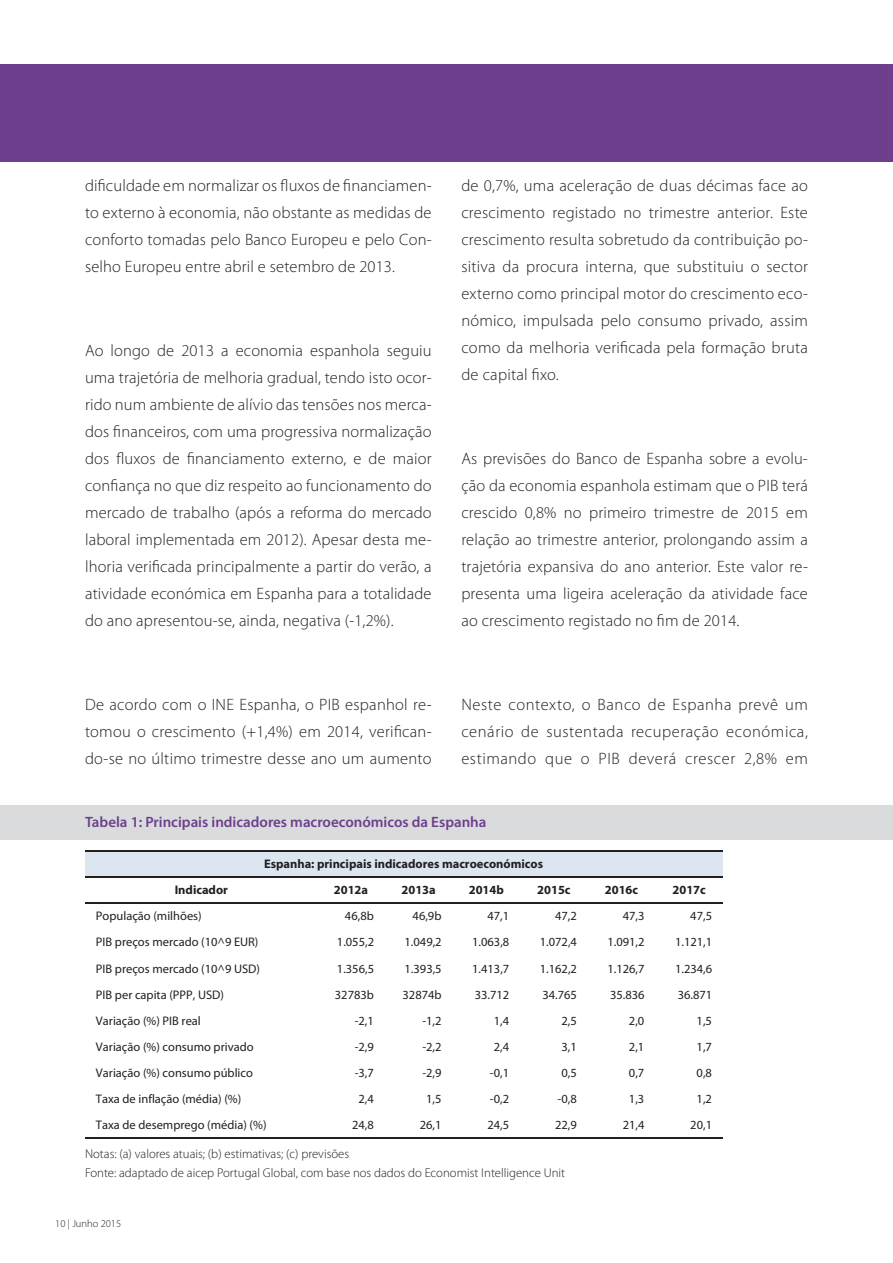
<style>
.page{position:relative;width:893px;height:1263px;background:#fff}
.page>*{position:absolute;margin:0;border:0;box-sizing:border-box;transform-origin:0 0}
.t1{font:300 16.5px/27px "Myriad Pro";letter-spacing:.01em;color:#231f20;text-align:justify}
.t2{font:600 15px "Myriad Pro";color:#6d3f8d}
.t3{font:300 12.75px/19.2px "Myriad Pro";color:#231f20}
.t4{font:12.45px/26.1px "Myriad Pro";color:#231f20}
.t5{font:700 12.45px "Myriad Pro";color:#231f20}
.t6{font:300 10.5px "Myriad Pro";color:#231f20}
</style>
<div class="page">
<div style="left:0;top:805px;width:893px;height:34px;background:#dadbdc"></div>
<div style="left:0;top:64px;width:893px;height:98px;background:#6d3f8d"></div>
<div style="left:85px;top:851px;width:638px;height:26px;background:#dce6f1"></div>
<hr style="left:85px;top:850px;width:638px;height:1px;background:#231f20">
<hr style="left:85px;top:876px;width:638px;height:1px;background:#231f20">
<hr style="left:85px;top:902px;width:638px;height:1px;background:#231f20">
<hr style="left:85px;top:1137px;width:638px;height:1px;background:#231f20">
<p class="t1" style="left:85px;top:173px;width:348px">dificuldade em normalizar os fluxos de financiamen&shy;to externo à economia, não obstante as medidas de conforto tomadas pelo Banco Europeu e pelo Con&shy;selho Europeu entre abril e setembro de 2013.</p>
<p class="t1" style="left:85px;top:338px;width:348px">Ao longo de 2013 a economia espanhola seguiu uma trajetória de melhoria gradual, tendo isto ocor&shy;rido num ambiente de alívio das tensões nos merca&shy;dos financeiros, com uma progressiva normalização dos fluxos de financiamento externo, e de maior confiança no que diz respeito ao funcionamento do mercado de trabalho (após a reforma do mercado laboral implementada em 2012). Apesar desta me&shy;lhoria verificada principalmente a partir do verão, a atividade económica em Espanha para a totalidade do ano apresentou-se, ainda, negativa (-1,2%).</p>
<p class="t1" style="left:85px;top:692px;width:348px">De acordo com o INE Espanha, o PIB espanhol re&shy;tomou o crescimento (+1,4%) em 2014, verifican&shy;do-se no último trimestre desse ano um aumento</p>
<p class="t1" style="left:461px;top:173px;width:348px">de 0,7%, uma aceleração de duas décimas face ao crescimento registado no trimestre anterior. Este crescimento resulta sobretudo da contribuição po&shy;sitiva da procura interna, que substituiu o sector externo como principal motor do crescimento eco&shy;nómico, impulsada pelo consumo privado, assim como da melhoria verificada pela formação bruta de capital fixo.</p>
<p class="t1" style="left:461px;top:445px;width:348px">As previsões do Banco de Espanha sobre a evolu&shy;ção da economia espanhola estimam que o PIB terá crescido 0,8% no primeiro trimestre de 2015 em relação ao trimestre anterior, prolongando assim a trajetória expansiva do ano anterior. Este valor re&shy;presenta uma ligeira aceleração da atividade face ao crescimento registado no fim de 2014.</p>
<p class="t1" style="left:461px;top:691px;width:348px">Neste contexto, o Banco de Espanha prevê um cenário de sustentada recuperação económica, estimando que o PIB deverá crescer 2,8% em</p>
<p class="t2" style="left:85px;top:812px;width:403px">Tabela 1: Principais indicadores macroeconómicos da Espanha</p>
<p class="t5" style="left:264px;top:855px;width:281px">Espanha: principais indicadores macroeconómicos</p>
<p class="t5" style="left:175px;top:882px;width:55px">Indicador</p>
<p class="t5" style="left:334px;top:882px;width:36px">2012a</p>
<p class="t5" style="left:401px;top:882px;width:36px">2013a</p>
<p class="t5" style="left:469px;top:882px;width:37px">2014b</p>
<p class="t5" style="left:537px;top:882px;width:35px">2015c</p>
<p class="t5" style="left:605px;top:882px;width:35px">2016c</p>
<p class="t5" style="left:672px;top:882px;width:35px">2017c</p>
<p class="t4" style="left:96px;top:903px;width:107px">População (milhões)</p>
<p class="t4" style="left:345px;top:903px;width:30px">46,8b</p>
<p class="t4" style="left:413px;top:903px;width:30px">46,9b</p>
<p class="t4" style="left:487px;top:903px;width:23px">47,1</p>
<p class="t4" style="left:555px;top:903px;width:23px">47,2</p>
<p class="t4" style="left:623px;top:903px;width:23px">47,3</p>
<p class="t4" style="left:690px;top:903px;width:23px">47,5</p>
<p class="t4" style="left:96px;top:929px;width:164px">PIB preços mercado (10^9 EUR)</p>
<p class="t4" style="left:337px;top:929px;width:39px">1.055,2</p>
<p class="t4" style="left:405px;top:929px;width:39px">1.049,2</p>
<p class="t4" style="left:472px;top:929px;width:39px">1.063,8</p>
<p class="t4" style="left:540px;top:929px;width:39px">1.072,4</p>
<p class="t4" style="left:607px;top:929px;width:39px">1.091,2</p>
<p class="t4" style="left:675px;top:929px;width:39px">1.121,1</p>
<p class="t4" style="left:96px;top:955px;width:166px">PIB preços mercado (10^9 USD)</p>
<p class="t4" style="left:337px;top:955px;width:39px">1.356,5</p>
<p class="t4" style="left:405px;top:955px;width:39px">1.393,5</p>
<p class="t4" style="left:472px;top:955px;width:39px">1.413,7</p>
<p class="t4" style="left:540px;top:955px;width:39px">1.162,2</p>
<p class="t4" style="left:607px;top:955px;width:39px">1.126,7</p>
<p class="t4" style="left:675px;top:955px;width:39px">1.234,6</p>
<p class="t4" style="left:96px;top:981px;width:130px">PIB per capita (PPP, USD)</p>
<p class="t4" style="left:335px;top:981px;width:41px">32783b</p>
<p class="t4" style="left:403px;top:981px;width:41px">32874b</p>
<p class="t4" style="left:475px;top:981px;width:36px">33.712</p>
<p class="t4" style="left:542px;top:981px;width:36px">34.765</p>
<p class="t4" style="left:610px;top:981px;width:36px">35.836</p>
<p class="t4" style="left:678px;top:981px;width:36px">36.871</p>
<p class="t4" style="left:96px;top:1007px;width:106px">Variação (%) PIB real</p>
<p class="t4" style="left:355px;top:1007px;width:21px">-2,1</p>
<p class="t4" style="left:422px;top:1007px;width:21px">-1,2</p>
<p class="t4" style="left:494px;top:1007px;width:17px">1,4</p>
<p class="t4" style="left:561px;top:1007px;width:17px">2,5</p>
<p class="t4" style="left:629px;top:1007px;width:17px">2,0</p>
<p class="t4" style="left:697px;top:1007px;width:17px">1,5</p>
<p class="t4" style="left:96px;top:1033px;width:159px">Variação (%) consumo privado</p>
<p class="t4" style="left:355px;top:1033px;width:21px">-2,9</p>
<p class="t4" style="left:422px;top:1033px;width:21px">-2,2</p>
<p class="t4" style="left:494px;top:1033px;width:17px">2,4</p>
<p class="t4" style="left:561px;top:1033px;width:17px">3,1</p>
<p class="t4" style="left:629px;top:1033px;width:17px">2,1</p>
<p class="t4" style="left:697px;top:1033px;width:17px">1,7</p>
<p class="t4" style="left:96px;top:1060px;width:159px">Variação (%) consumo público</p>
<p class="t4" style="left:355px;top:1060px;width:21px">-3,7</p>
<p class="t4" style="left:422px;top:1060px;width:21px">-2,9</p>
<p class="t4" style="left:490px;top:1060px;width:21px">-0,1</p>
<p class="t4" style="left:561px;top:1060px;width:17px">0,5</p>
<p class="t4" style="left:629px;top:1060px;width:17px">0,7</p>
<p class="t4" style="left:697px;top:1060px;width:17px">0,8</p>
<p class="t4" style="left:96px;top:1086px;width:147px">Taxa de inflação (média) (%)</p>
<p class="t4" style="left:358px;top:1086px;width:17px">2,4</p>
<p class="t4" style="left:426px;top:1086px;width:17px">1,5</p>
<p class="t4" style="left:490px;top:1086px;width:21px">-0,2</p>
<p class="t4" style="left:558px;top:1086px;width:21px">-0,8</p>
<p class="t4" style="left:629px;top:1086px;width:17px">1,3</p>
<p class="t4" style="left:697px;top:1086px;width:17px">1,2</p>
<p class="t4" style="left:96px;top:1112px;width:172px">Taxa de desemprego (média) (%)</p>
<p class="t4" style="left:352px;top:1112px;width:23px">24,8</p>
<p class="t4" style="left:420px;top:1112px;width:23px">26,1</p>
<p class="t4" style="left:487px;top:1112px;width:23px">24,5</p>
<p class="t4" style="left:555px;top:1112px;width:23px">22,9</p>
<p class="t4" style="left:623px;top:1112px;width:23px">21,4</p>
<p class="t4" style="left:690px;top:1112px;width:23px">20,1</p>
<p class="t4" style="left:87px;top:1138px;width:490px">Notas: (a) valores atuais; (b) estimativas; (c) previsões<br>Fonte: adaptado de aicep Portugal Global, com base nos dados do Economist Intelligence Unit</p>
<p class="t3" style="left:85px;top:1144px;width:482px">Notas: (a) valores atuais; (b) estimativas; (c) previsões<br>Fonte: adaptado de aicep Portugal Global, com base nos dados do Economist Intelligence Unit</p>
<p class="t6" style="left:55px;top:1218px;width:67px">10 | Junho 2015</p>
</div>
